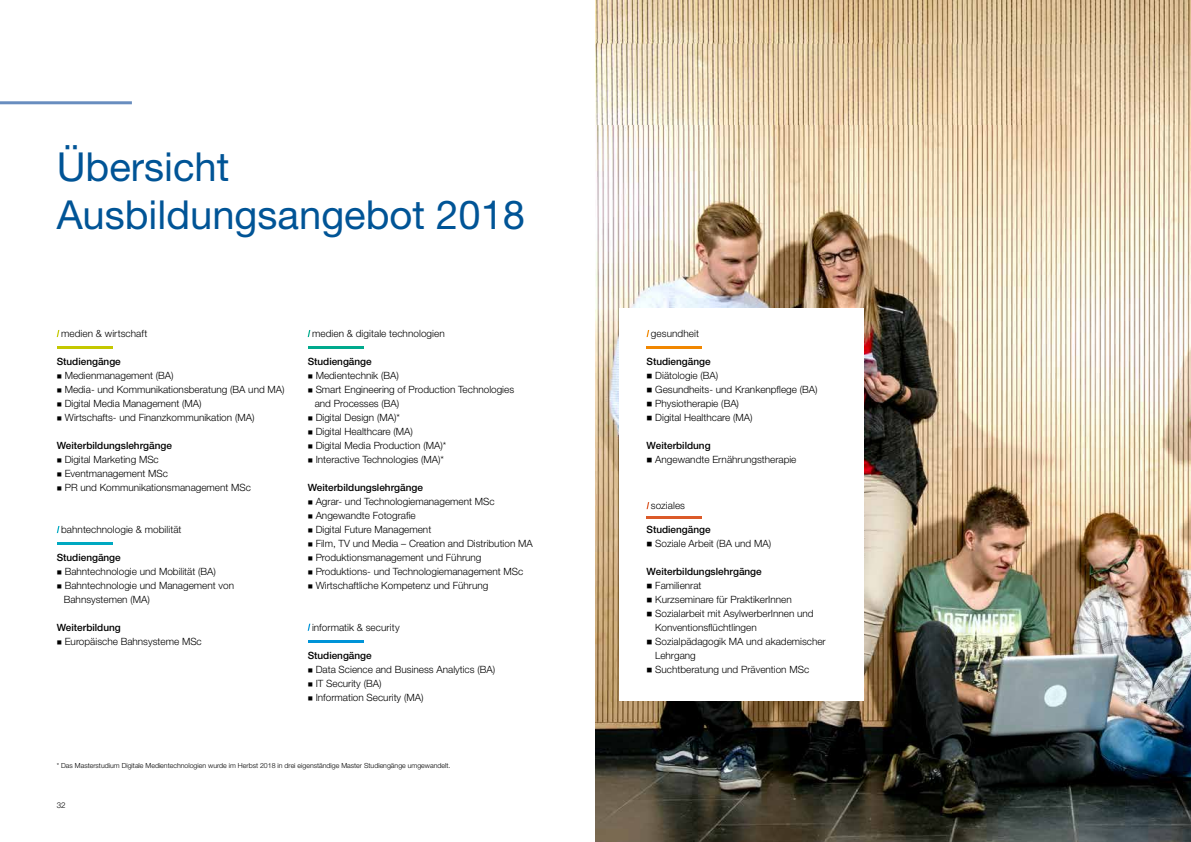
<style>
.page{position:relative;width:1191px;height:842px;background:#fff}
.page>*{position:absolute;margin:0;border:0;box-sizing:border-box;transform-origin:0 0}
.t1{font:40px/48px "Helvetica Neue LT Pro";color:#005496}
.t2{font:300 10px/14px "Helvetica Neue LT Pro";color:#000}
.t3{font:500 10px "Helvetica Neue LT Pro";color:#000}
.t4{font:300 8px "Helvetica Neue LT Pro";color:#000}
.t5{font:300 7px "Helvetica Neue LT Pro";color:#000}
</style>
<div class="page">
<svg style="left:308px;top:330px;width:2px;height:7px"></svg>
<svg style="left:308px;top:624px;width:2px;height:7px"></svg>
<svg style="left:57px;top:526px;width:2px;height:7px"></svg>
<hr style="left:57px;top:346px;width:55px;height:3px;background:#c4c800">
<hr style="left:57px;top:542px;width:55px;height:3px;background:#00a9c1">
<hr style="left:308px;top:346px;width:55px;height:3px;background:#00aa8d">
<hr style="left:308px;top:640px;width:55px;height:3px;background:#0094d8">
<svg style="left:57px;top:330px;width:2px;height:7px"></svg>
<img style="left:595px;top:0;width:596px;height:842px">
<div style="left:619px;top:309px;width:245px;height:392px;background:#fff"></div>
<svg style="left:646px;top:330px;width:3px;height:7px"></svg>
<svg style="left:646px;top:502px;width:3px;height:7px"></svg>
<hr style="left:646px;top:346px;width:56px;height:3px;background:#f18700">
<hr style="left:646px;top:516px;width:56px;height:3px;background:#db5a29">
<hr style="left:0;top:101px;width:132px;height:3px;background:#688dbf">
<h1 class="t1" style="left:57px;top:142px;width:470px">Übersicht<br>Ausbildungsangebot 2018</h1>
<p class="t2" style="left:61px;top:326px;width:88px">medien &amp; wirtschaft</p>
<p class="t3" style="left:57px;top:355px;width:66px">Studiengänge</p>
<p class="t2" style="left:57px;top:368px;width:118px">■ Medienmanagement (BA)</p>
<p class="t2" style="left:57px;top:382px;width:229px">■ Media- und Kommunikationsberatung (BA und MA)</p>
<p class="t2" style="left:57px;top:396px;width:146px">■ Digital Media Management (MA)</p>
<p class="t2" style="left:57px;top:410px;width:199px">■ Wirtschafts- und Finanzkommunikation (MA)</p>
<p class="t3" style="left:57px;top:439px;width:117px">Weiterbildungslehrgänge</p>
<p class="t2" style="left:57px;top:452px;width:104px">■ Digital Marketing MSc</p>
<p class="t2" style="left:57px;top:466px;width:113px">■ Eventmanagement MSc</p>
<p class="t2" style="left:57px;top:480px;width:196px">■ PR und Kommunikationsmanagement MSc</p>
<p class="t2" style="left:61px;top:522px;width:122px">bahntechnologie &amp; mobilität</p>
<p class="t3" style="left:57px;top:551px;width:66px">Studiengänge</p>
<p class="t2" style="left:57px;top:564px;width:161px">■ Bahntechnologie und Mobilität (BA)</p>
<p class="t2" style="left:64px;top:578px;width:172px;text-indent:-7px">■ Bahntechnologie und Management von<br>Bahnsystemen (MA)</p>
<p class="t3" style="left:57px;top:621px;width:66px">Weiterbildung</p>
<p class="t2" style="left:57px;top:634px;width:147px">■ Europäische Bahnsysteme MSc</p>
<p class="t2" style="left:312px;top:326px;width:134px">medien &amp; digitale technologien</p>
<p class="t3" style="left:308px;top:355px;width:66px">Studiengänge</p>
<p class="t2" style="left:308px;top:368px;width:93px">■ Medientechnik (BA)</p>
<p class="t2" style="left:315px;top:382px;width:201px;text-indent:-7px">■ Smart Engineering of Production Technologies and Processes (BA)</p>
<p class="t2" style="left:308px;top:410px;width:94px">■ Digital Design (MA)*</p>
<p class="t2" style="left:308px;top:424px;width:107px">■ Digital Healthcare (MA)</p>
<p class="t2" style="left:308px;top:438px;width:140px">■ Digital Media Production (MA)*</p>
<p class="t2" style="left:308px;top:452px;width:138px">■ Interactive Technologies (MA)*</p>
<p class="t3" style="left:308px;top:481px;width:117px">Weiterbildungslehrgänge</p>
<p class="t2" style="left:308px;top:494px;width:188px">■ Agrar- und Technologiemanagement MSc</p>
<p class="t2" style="left:308px;top:508px;width:110px">■ Angewandte Fotografie</p>
<p class="t2" style="left:308px;top:522px;width:125px">■ Digital Future Management</p>
<p class="t2" style="left:308px;top:536px;width:227px">■ Film, TV und Media – Creation and Distribution MA</p>
<p class="t2" style="left:308px;top:550px;width:175px">■ Produktionsmanagement und Führung</p>
<p class="t2" style="left:308px;top:564px;width:217px">■ Produktions- und Technologiemanagement MSc</p>
<p class="t2" style="left:308px;top:578px;width:182px">■ Wirtschaftliche Kompetenz und Führung</p>
<p class="t2" style="left:312px;top:620px;width:89px">informatik &amp; security</p>
<p class="t3" style="left:308px;top:649px;width:66px">Studiengänge</p>
<p class="t2" style="left:308px;top:662px;width:189px">■ Data Science and Business Analytics (BA)</p>
<p class="t2" style="left:308px;top:676px;width:75px">■ IT Security (BA)</p>
<p class="t2" style="left:308px;top:690px;width:117px">■ Information Security (MA)</p>
<p class="t5" style="left:57px;top:761px;width:395px">* Das Masterstudium Digitale Medientechnologien wurde im Herbst 2018 in drei eigenständige Master Studiengänge umgewandelt.</p>
<p class="t4" style="left:57px;top:800px;width:10px">32</p>
<p class="t2" style="left:651px;top:326px;width:50px">gesundheit</p>
<p class="t3" style="left:646px;top:355px;width:66px">Studiengänge</p>
<p class="t2" style="left:646px;top:368px;width:73px">■ Diätologie (BA)</p>
<p class="t2" style="left:646px;top:382px;width:173px">■ Gesundheits- und Krankenpflege (BA)</p>
<p class="t2" style="left:646px;top:396px;width:94px">■ Physiotherapie (BA)</p>
<p class="t2" style="left:646px;top:410px;width:108px">■ Digital Healthcare (MA)</p>
<p class="t3" style="left:646px;top:439px;width:66px">Weiterbildung</p>
<p class="t2" style="left:646px;top:452px;width:151px">■ Angewandte Ernährungstherapie</p>
<p class="t2" style="left:651px;top:498px;width:36px">soziales</p>
<p class="t3" style="left:646px;top:523px;width:66px">Studiengänge</p>
<p class="t2" style="left:646px;top:536px;width:126px">■ Soziale Arbeit (BA und MA)</p>
<p class="t3" style="left:646px;top:565px;width:117px">Weiterbildungslehrgänge</p>
<p class="t2" style="left:646px;top:578px;width:57px">■ Familienrat</p>
<p class="t2" style="left:646px;top:592px;width:147px">■ Kurzseminare für PraktikerInnen</p>
<p class="t2" style="left:655px;top:606px;width:160px;text-indent:-9px">■ Sozialarbeit mit AsylwerberInnen und<br>Konventionsflüchtlingen</p>
<p class="t2" style="left:655px;top:634px;width:172px;text-indent:-9px">■ Sozialpädagogik MA und akademischer<br>Lehrgang</p>
<p class="t2" style="left:646px;top:662px;width:164px">■ Suchtberatung und Prävention MSc</p>
</div>
